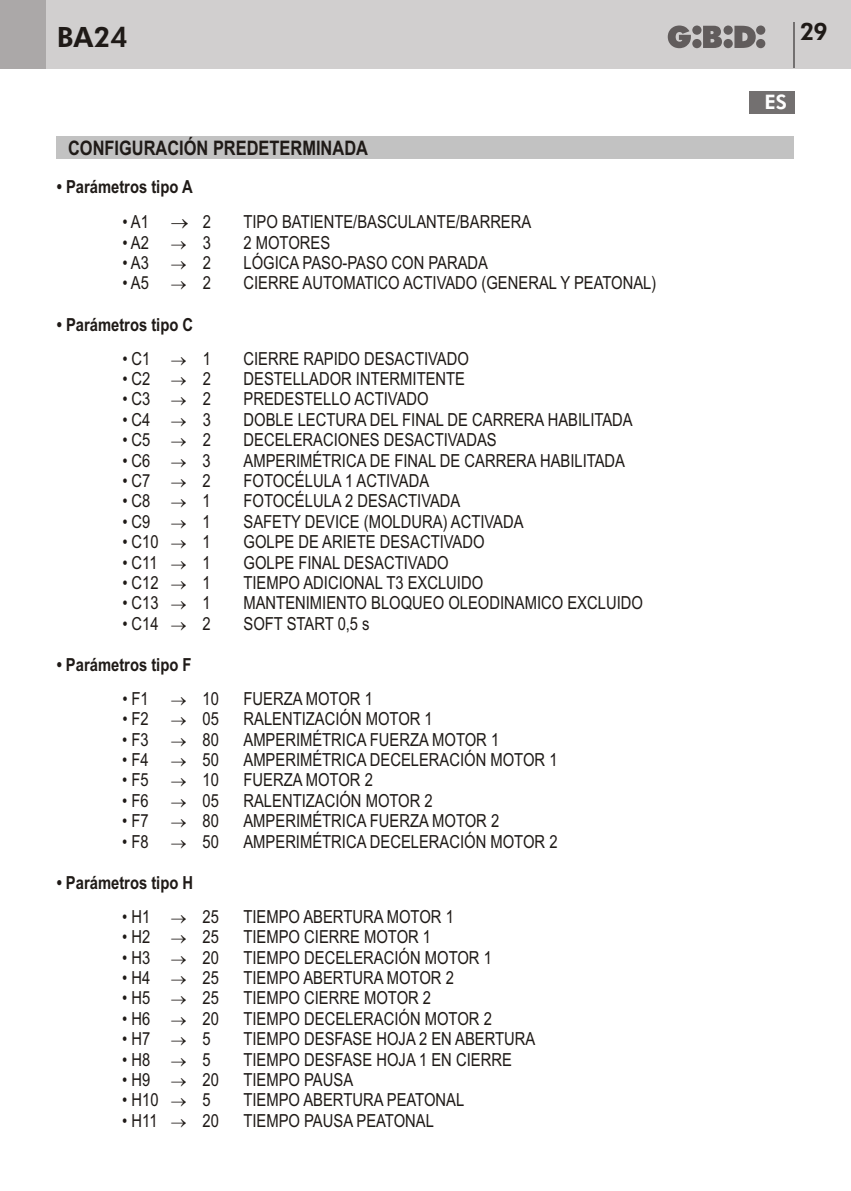
<style>
.page{position:relative;width:851px;height:1191px;background:#fff}
.page>*{position:absolute;margin:0;border:0;box-sizing:border-box;transform-origin:0 0}
.t1{font:800 28px "Futura BT";color:#1f1a17}
.t2{font:800 24px "Futura BT";color:#1f1a17}
.t3{font:700 20px "Arial Narrow";color:#1f1a17}
.t4{font:800 20px "Futura BT";color:#fff}
.t5{font:18px/20.4px "Arial Narrow";color:#1f1a17}
.t6{font:700 18px "Arial Narrow";color:#1f1a17}
</style>
<div class="page">
<div style="left:0;top:0;width:850px;height:68px;background:#d1cfcf"></div>
<div style="left:0;top:0;width:45px;height:68px;background:#aba8a8"></div>
<svg style="left:667px;top:26px;width:98px;height:22px"></svg>
<hr style="left:793px;top:23px;width:2px;height:45px;background:#737070">
<div style="left:748px;top:91px;width:46px;height:22px;background:#737070"></div>
<div style="left:57px;top:136px;width:737px;height:23px;background:#c2c2c2"></div>
<h1 class="t1" style="left:57px;top:26px;width:73px">BA24</h1>
<h2 class="t2" style="left:799px;top:22px;width:29px">29</h2>
<p class="t3" style="left:68px;top:140px;width:301px">CONFIGURACIÓN PREDETERMINADA</p>
<p class="t6" style="left:57px;top:179px;width:137px">• Parámetros tipo A</p>
<p class="t5" style="left:122px;top:213px;width:28px">• A1</p>
<p class="t5" style="left:203px;top:213px;width:10px">2</p>
<p class="t5" style="left:243px;top:213px;width:289px">TIPO BATIENTE/BASCULANTE/BARRERA</p>
<p class="t5" style="left:122px;top:234px;width:28px">• A2</p>
<p class="t5" style="left:203px;top:234px;width:10px">3</p>
<p class="t5" style="left:243px;top:234px;width:88px">2 MOTORES</p>
<p class="t5" style="left:122px;top:254px;width:28px">• A3</p>
<p class="t5" style="left:203px;top:254px;width:10px">2</p>
<p class="t5" style="left:243px;top:254px;width:246px">LÓGICA PASO-PASO CON PARADA</p>
<p class="t5" style="left:122px;top:274px;width:28px">• A5</p>
<p class="t5" style="left:203px;top:274px;width:10px">2</p>
<p class="t5" style="left:243px;top:274px;width:414px">CIERRE AUTOMATICO ACTIVADO (GENERAL Y PEATONAL)</p>
<p class="t6" style="left:57px;top:317px;width:138px">• Parámetros tipo C</p>
<p class="t5" style="left:122px;top:350px;width:30px">• C1</p>
<p class="t5" style="left:203px;top:350px;width:10px">1</p>
<p class="t5" style="left:243px;top:350px;width:227px">CIERRE RAPIDO DESACTIVADO</p>
<p class="t5" style="left:122px;top:370px;width:30px">• C2</p>
<p class="t5" style="left:203px;top:370px;width:10px">2</p>
<p class="t5" style="left:243px;top:370px;width:223px">DESTELLADOR INTERMITENTE</p>
<p class="t5" style="left:122px;top:390px;width:30px">• C3</p>
<p class="t5" style="left:203px;top:390px;width:10px">2</p>
<p class="t5" style="left:243px;top:390px;width:187px">PREDESTELLO ACTIVADO</p>
<p class="t5" style="left:122px;top:411px;width:30px">• C4</p>
<p class="t5" style="left:203px;top:411px;width:10px">3</p>
<p class="t5" style="left:243px;top:411px;width:391px">DOBLE LECTURA DEL FINAL DE CARRERA HABILITADA</p>
<p class="t5" style="left:122px;top:431px;width:30px">• C5</p>
<p class="t5" style="left:203px;top:431px;width:10px">2</p>
<p class="t5" style="left:243px;top:431px;width:255px">DECELERACIONES DESACTIVADAS</p>
<p class="t5" style="left:122px;top:452px;width:30px">• C6</p>
<p class="t5" style="left:203px;top:452px;width:10px">3</p>
<p class="t5" style="left:243px;top:452px;width:383px">AMPERIMÉTRICA DE FINAL DE CARRERA HABILITADA</p>
<p class="t5" style="left:122px;top:472px;width:30px">• C7</p>
<p class="t5" style="left:203px;top:472px;width:10px">2</p>
<p class="t5" style="left:243px;top:472px;width:187px">FOTOCÉLULA 1 ACTIVADA</p>
<p class="t5" style="left:122px;top:492px;width:30px">• C8</p>
<p class="t5" style="left:203px;top:492px;width:10px">1</p>
<p class="t5" style="left:243px;top:492px;width:218px">FOTOCÉLULA 2 DESACTIVADA</p>
<p class="t5" style="left:122px;top:513px;width:30px">• C9</p>
<p class="t5" style="left:203px;top:513px;width:10px">1</p>
<p class="t5" style="left:243px;top:513px;width:281px">SAFETY DEVICE (MOLDURA) ACTIVADA</p>
<p class="t5" style="left:122px;top:533px;width:38px">• C10</p>
<p class="t5" style="left:203px;top:533px;width:10px">1</p>
<p class="t5" style="left:243px;top:533px;width:242px">GOLPE DE ARIETE DESACTIVADO</p>
<p class="t5" style="left:122px;top:554px;width:37px">• C11</p>
<p class="t5" style="left:203px;top:554px;width:10px">1</p>
<p class="t5" style="left:243px;top:554px;width:207px">GOLPE FINAL DESACTIVADO</p>
<p class="t5" style="left:122px;top:574px;width:38px">• C12</p>
<p class="t5" style="left:203px;top:574px;width:10px">1</p>
<p class="t5" style="left:243px;top:574px;width:241px">TIEMPO ADICIONAL T3 EXCLUIDO</p>
<p class="t5" style="left:122px;top:594px;width:38px">• C13</p>
<p class="t5" style="left:203px;top:594px;width:10px">1</p>
<p class="t5" style="left:243px;top:594px;width:401px">MANTENIMIENTO BLOQUEO OLEODINAMICO EXCLUIDO</p>
<p class="t5" style="left:122px;top:615px;width:38px">• C14</p>
<p class="t5" style="left:203px;top:615px;width:10px">2</p>
<p class="t5" style="left:243px;top:615px;width:128px">SOFT START 0,5 s</p>
<p class="t6" style="left:57px;top:658px;width:136px">• Parámetros tipo F</p>
<p class="t5" style="left:122px;top:690px;width:28px">• F1</p>
<p class="t5" style="left:203px;top:690px;width:18px">10</p>
<p class="t5" style="left:243px;top:690px;width:131px">FUERZA MOTOR 1</p>
<p class="t5" style="left:122px;top:710px;width:28px">• F2</p>
<p class="t5" style="left:203px;top:710px;width:18px">05</p>
<p class="t5" style="left:243px;top:710px;width:191px">RALENTIZACIÓN MOTOR 1</p>
<p class="t5" style="left:122px;top:731px;width:28px">•F3</p>
<p class="t5" style="left:203px;top:731px;width:18px">80</p>
<p class="t5" style="left:243px;top:731px;width:257px">AMPERIM TRICA FUERZA MOTOR 1</p>
<p class="t5" style="left:122px;top:751px;width:28px">•F4</p>
<p class="t5" style="left:203px;top:751px;width:18px">50</p>
<p class="t5" style="left:243px;top:751px;width:315px">AMPERIM TRICA DECELERACIÓN MOTOR 1</p>
<p class="t5" style="left:122px;top:771px;width:28px">•F5</p>
<p class="t5" style="left:203px;top:771px;width:18px">10</p>
<p class="t5" style="left:243px;top:771px;width:131px">FUERZA MOTOR 2</p>
<p class="t5" style="left:122px;top:792px;width:28px">•F6</p>
<p class="t5" style="left:203px;top:792px;width:18px">05</p>
<p class="t5" style="left:243px;top:792px;width:191px">RALENTIZACIÓN MOTOR 2</p>
<p class="t5" style="left:122px;top:812px;width:28px">•F7</p>
<p class="t5" style="left:203px;top:812px;width:18px">80</p>
<p class="t5" style="left:243px;top:812px;width:257px">AMPERIMÉTRICA FUERZA MOTOR 2</p>
<p class="t5" style="left:122px;top:832px;width:28px">•F8</p>
<p class="t5" style="left:202px;top:832px;width:18px">50</p>
<p class="t5" style="left:243px;top:832px;width:315px">AMPERIMÉTRICA DECELERACIÓN MOTOR 2</p>
<p class="t6" style="left:57px;top:875px;width:138px">• Parámetros tipo H</p>
<p class="t5" style="left:122px;top:908px;width:30px">•H1</p>
<p class="t5" style="left:202px;top:908px;width:18px">25</p>
<p class="t5" style="left:243px;top:908px;width:212px">TIEMPO ABERTURA MOTOR 1</p>
<p class="t5" style="left:122px;top:928px;width:30px">•H2</p>
<p class="t5" style="left:202px;top:928px;width:18px">25</p>
<p class="t5" style="left:243px;top:928px;width:189px">TIEMPO CIERRE MOTOR 1</p>
<p class="t5" style="left:122px;top:948px;width:30px">•H3</p>
<p class="t5" style="left:202px;top:948px;width:18px">20</p>
<p class="t5" style="left:243px;top:948px;width:250px">TIEMPO DECELERACIÓN MOTOR 1</p>
<p class="t5" style="left:122px;top:969px;width:30px">•H4</p>
<p class="t5" style="left:202px;top:969px;width:18px">25</p>
<p class="t5" style="left:243px;top:969px;width:212px">TIEMPO ABERTURA MOTOR 2</p>
<p class="t5" style="left:122px;top:989px;width:30px">•H5</p>
<p class="t5" style="left:202px;top:989px;width:18px">25</p>
<p class="t5" style="left:243px;top:989px;width:189px">TIEMPO CIERRE MOTOR 2</p>
<p class="t5" style="left:122px;top:1010px;width:30px">•H6</p>
<p class="t5" style="left:202px;top:1010px;width:18px">20</p>
<p class="t5" style="left:243px;top:1010px;width:250px">TIEMPO DECELERACIÓN MOTOR 2</p>
<p class="t5" style="left:122px;top:1030px;width:30px">•H7</p>
<p class="t5" style="left:202px;top:1030px;width:10px">5</p>
<p class="t5" style="left:243px;top:1030px;width:293px">TIEMPO DESFASE HOJA 2 EN ABERTURA</p>
<p class="t5" style="left:122px;top:1050px;width:30px">•H8</p>
<p class="t5" style="left:202px;top:1050px;width:10px">5</p>
<p class="t5" style="left:243px;top:1050px;width:270px">TIEMPO DESFASE HOJA 1 EN CIERRE</p>
<p class="t5" style="left:122px;top:1071px;width:30px">•H9</p>
<p class="t5" style="left:202px;top:1071px;width:18px">20</p>
<p class="t5" style="left:243px;top:1071px;width:111px">TIEMPO PAUSA</p>
<p class="t5" style="left:122px;top:1091px;width:38px">• H10</p>
<p class="t5" style="left:202px;top:1091px;width:10px">5</p>
<p class="t5" style="left:243px;top:1091px;width:222px">TIEMPO ABERTURA PEATONAL</p>
<p class="t5" style="left:122px;top:1112px;width:37px">• H11</p>
<p class="t5" style="left:202px;top:1112px;width:18px">20</p>
<p class="t5" style="left:243px;top:1112px;width:192px">TIEMPO PAUSA PEATONAL</p>
<p class="t5" style="left:312px;top:731px;width:11px">É<br>É</p>
<p class="t4" style="left:764px;top:94px;width:24px">ES</p>
</div>
